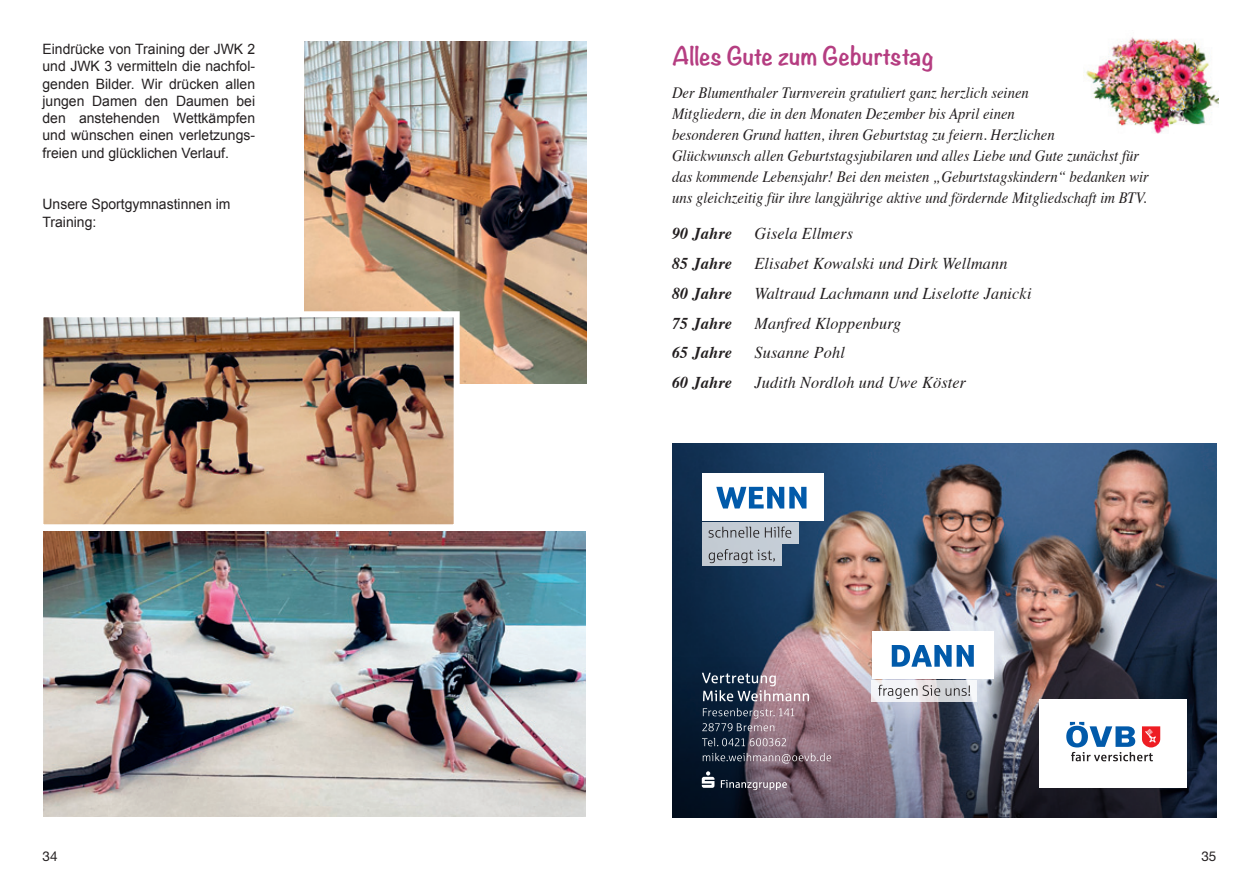
<style>
.page{position:relative;width:1259px;height:893px;background:#fff}
.page>*{position:absolute;margin:0;border:0;box-sizing:border-box;transform-origin:0 0}
.t1{font:700 22.5px "Noteworthy";color:#b53d81;scale:1.05 1}
.t2{font:italic 16.5px "Times";letter-spacing:.01em;color:#231f20}
.t3{font:italic 700 16.5px "Times";letter-spacing:.01em;color:#231f20}
.t4{font:italic 15.75px/21px "Times";color:#231f20;scale:.93 1}
.t5{font:14.25px/17.2px "Arial";color:#231f20;text-align:justify}
.t6{font:13.5px "Helvetica Neue";color:#231f20}
</style>
<div class="page">
<img style="left:305px;top:41px;width:282px;height:343px">
<img style="left:44px;top:318px;width:409px;height:205px">
<div style="left:37px;top:311px;width:423px;height:219px;border:6px solid #fff"></div>
<img style="left:44px;top:531px;width:542px;height:285px">
<img style="left:672px;top:443px;width:544px;height:210px">
<svg style="left:672px;top:653px;width:544px;height:165px;background:#514c5a"></svg>
<svg style="left:702px;top:771px;width:85px;height:19px;background:#5f5d6a"></svg>
<svg style="left:702px;top:673px;width:107px;height:28px;background:#7d7785"></svg>
<svg style="left:702px;top:708px;width:92px;height:23px;background:#646070"></svg>
<svg style="left:702px;top:738px;width:84px;height:8px"></svg>
<svg style="left:703px;top:753px;width:128px;height:10px"></svg>
<div style="left:1039px;top:700px;width:148px;height:88px;background:#fff"></div>
<svg style="left:1066px;top:722px;width:94px;height:39px"></svg>
<div style="left:702px;top:473px;width:121px;height:48px;background:#fff"></div>
<svg style="left:716px;top:487px;width:90px;height:21px"></svg>
<div style="left:702px;top:522px;width:96px;height:21px;background:#c4ccd5"></div>
<svg style="left:708px;top:527px;width:51px;height:11px"></svg>
<svg style="left:765px;top:527px;width:26px;height:11px"></svg>
<div style="left:702px;top:544px;width:80px;height:22px;background:#c4ccd4"></div>
<svg style="left:708px;top:549px;width:67px;height:14px"></svg>
<div style="left:872px;top:631px;width:121px;height:48px;background:#fff"></div>
<svg style="left:891px;top:645px;width:82px;height:22px"></svg>
<svg style="left:872px;top:680px;width:105px;height:21px"></svg>
<svg style="left:878px;top:685px;width:92px;height:14px"></svg>
<img style="left:1083px;top:37px;width:136px;height:97px">
<p class="t5" style="left:43px;top:41px;width:214px">Eindrücke von Training der JWK 2 und JWK 3 vermitteln die nachfol&shy;genden Bilder. Wir drücken allen jungen Damen den Daumen bei den anstehenden Wettkämpfen und wünschen einen verletzungs&shy;freien und glücklichen Verlauf.</p>
<p class="t5" style="left:43px;top:196px;width:189px">Unsere Sportgymnastinnen im<br>Training:</p>
<h1 class="t1" style="left:672px;top:36px;width:251px">Alles Gute zum Geburtstag</h1>
<p class="t4" style="left:672px;top:81px;width:514px">Der Blumenthaler Turnverein gratuliert ganz herzlich seinen<br>Mitgliedern, die in den Monaten Dezember bis April einen<br>besonderen Grund hatten, ihren Geburtstag zu feiern. Herzlichen<br>Glückwunsch allen Geburtstagsjubilaren und alles Liebe und Gute zunächst für das kommende Lebensjahr! Bei den meisten „Geburtstagskindern“ bedanken wir uns gleichzeitig für ihre langjährige aktive und fördernde Mitgliedschaft im BTV.</p>
<p class="t3" style="left:672px;top:218px;width:61px">90 Jahre</p>
<p class="t2" style="left:754px;top:219px;width:100px">Gisela Ellmers</p>
<p class="t3" style="left:672px;top:248px;width:61px">85 Jahre</p>
<p class="t2" style="left:754px;top:249px;width:254px">Elisabet Kowalski und Dirk Wellmann</p>
<p class="t3" style="left:672px;top:278px;width:61px">80 Jahre</p>
<p class="t2" style="left:754px;top:279px;width:278px">Waltraud Lachmann und Liselotte Janicki</p>
<p class="t3" style="left:672px;top:307px;width:61px">75 Jahre</p>
<p class="t2" style="left:754px;top:309px;width:148px">Manfred Kloppenburg</p>
<p class="t3" style="left:672px;top:337px;width:61px">65 Jahre</p>
<p class="t2" style="left:754px;top:338px;width:92px">Susanne Pohl</p>
<p class="t3" style="left:672px;top:367px;width:61px">60 Jahre</p>
<p class="t2" style="left:754px;top:368px;width:213px">Judith Nordloh und Uwe Köster</p>
<p class="t6" style="left:43px;top:848px;width:17px">34</p>
<p class="t6" style="left:1201px;top:848px;width:17px">35</p>
</div>
